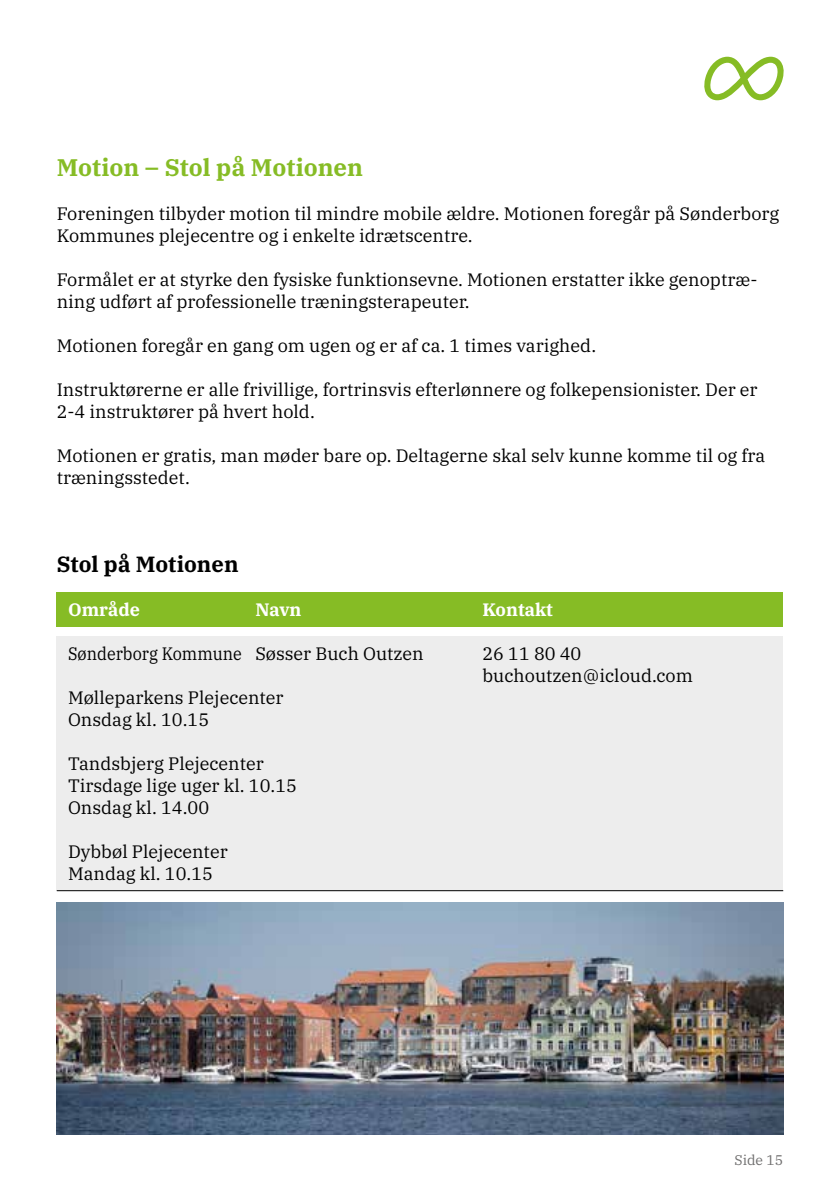
<style>
.page{position:relative;width:840px;height:1191px;background:#fff}
.page>*{position:absolute;margin:0;border:0;box-sizing:border-box;transform-origin:0 0}
.t1{font:700 24px "IBM Plex Serif";color:#86bc25}
.t2{font:700 22px "IBM Plex Serif";color:#000}
.t3{font:18px/22px "IBM Plex Serif";color:#000}
.t4{font:18px "IBM Plex Serif";color:#000;scale:.9 1}
.t5{font:700 18px "IBM Plex Serif";color:#fff}
.t6{font:14px "IBM Plex Serif";color:#706f6f}
</style>
<div class="page">
<div style="left:57px;top:592px;width:725px;height:34px;background:#86bc25"></div>
<div style="left:57px;top:636px;width:725px;height:254px;background:#ededed"></div>
<hr style="left:57px;top:890px;width:725px;height:1px;background:#000">
<img style="left:57px;top:902px;width:725px;height:232px">
<svg style="left:704px;top:57px;width:79px;height:43px"></svg>
<h1 class="t1" style="left:57px;top:148px;width:308px">Motion – Stol på Motionen</h1>
<p class="t3" style="left:57px;top:201px;width:723px">Foreningen tilbyder motion til mindre mobile ældre. Motionen foregår på Sønderborg<br>Kommunes plejecentre og i enkelte idrætscentre.</p>
<p class="t3" style="left:57px;top:267px;width:701px">Formålet er at styrke den fysiske funktionsevne. Motionen erstatter ikke genoptræ&shy;ning udført af professionelle træningsterapeuter.</p>
<p class="t3" style="left:57px;top:333px;width:540px">Motionen foregår en gang om ugen og er af ca. 1 times varighed.</p>
<p class="t3" style="left:57px;top:377px;width:701px">Instruktørerne er alle frivillige, fortrinsvis efterlønnere og folkepensionister. Der er<br>2-4 instruktører på hvert hold.</p>
<p class="t3" style="left:57px;top:443px;width:709px">Motionen er gratis, man møder bare op. Deltagerne skal selv kunne komme til og fra træningsstedet.</p>
<p class="t2" style="left:57px;top:546px;width:183px">Stol på Motionen</p>
<p class="t5" style="left:68px;top:595px;width:73px">Område</p>
<p class="t5" style="left:255px;top:595px;width:48px">Navn</p>
<p class="t5" style="left:482px;top:595px;width:72px">Kontakt</p>
<p class="t4" style="left:68px;top:640px;width:396px">Sønderborg Kommune Søsser Buch Outzen</p>
<p class="t3" style="left:482px;top:641px;width:212px">26 11 80 40 buchoutzen@icloud.com</p>
<p class="t3" style="left:68px;top:685px;width:217px">Mølleparkens Plejecenter<br>Onsdag kl. 10.15</p>
<p class="t3" style="left:68px;top:751px;width:230px">Tandsbjerg Plejecenter<br>Tirsdage lige uger kl. 10.15<br>Onsdag kl. 14.00</p>
<p class="t3" style="left:68px;top:839px;width:161px">Dybbøl Plejecenter<br>Mandag kl. 10.15</p>
<p class="t6" style="left:734px;top:1149px;width:50px">Side 15</p>
</div>
